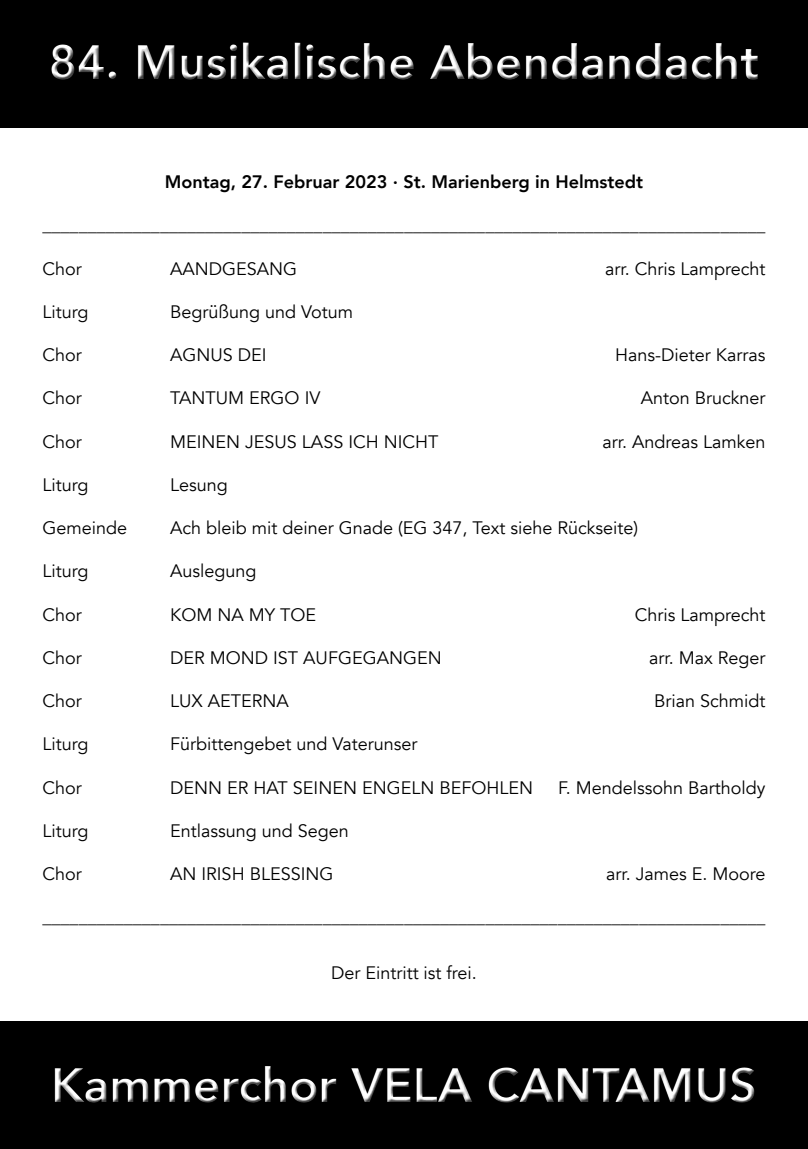
<style>
.page{position:relative;width:808px;height:1149px;background:#fff}
.page>*{position:absolute;margin:0;border:0;box-sizing:border-box;transform-origin:0 0}
.t1{font:800 48px "Avenir";color:#fff}
.t2{font:18px "Avenir";color:#000}
.t3{font:800 18px "Avenir";color:#000}
</style>
<div class="page">
<div style="left:0;top:0;width:808px;height:128px;background:#000"></div>
<div style="left:0;top:1020px;width:808px;height:128px;background:#000"></div>
<h1 class="t1" style="left:49px;top:25px;width:712px">84. Musikalische Abendandacht</h1>
<p class="t3" style="left:165px;top:168px;width:480px">Montag, 27. Februar 2023 · St. Marienberg in Helmstedt</p>
<p class="t2" style="left:43px;top:214px;width:724px">________________________________________________________________________________</p>
<p class="t2" style="left:43px;top:258px;width:41px">Chor</p>
<p class="t2" style="left:170px;top:258px;width:129px">AANDGESANG</p>
<p class="t2" style="left:605px;top:258px;width:162px">arr. Chris Lamprecht</p>
<p class="t2" style="left:43px;top:301px;width:47px">Liturg</p>
<p class="t2" style="left:170px;top:301px;width:185px">Begrüßung und Votum</p>
<p class="t2" style="left:43px;top:344px;width:41px">Chor</p>
<p class="t2" style="left:170px;top:344px;width:98px">AGNUS DEI</p>
<p class="t2" style="left:615px;top:344px;width:152px">Hans-Dieter Karras</p>
<p class="t2" style="left:43px;top:387px;width:41px">Chor</p>
<p class="t2" style="left:170px;top:387px;width:152px">TANTUM ERGO IV</p>
<p class="t2" style="left:641px;top:387px;width:126px">Anton Bruckner</p>
<p class="t2" style="left:43px;top:430px;width:41px">Chor</p>
<p class="t2" style="left:170px;top:430px;width:270px">MEINEN JESUS LASS ICH NICHT</p>
<p class="t2" style="left:602px;top:430px;width:165px">arr. Andreas Lamken</p>
<p class="t2" style="left:43px;top:474px;width:47px">Liturg</p>
<p class="t2" style="left:170px;top:474px;width:59px">Lesung</p>
<p class="t2" style="left:43px;top:517px;width:86px">Gemeinde</p>
<p class="t2" style="left:170px;top:517px;width:470px">Ach bleib mit deiner Gnade (EG 347, Text siehe Rückseite)</p>
<p class="t2" style="left:43px;top:560px;width:47px">Liturg</p>
<p class="t2" style="left:170px;top:560px;width:88px">Auslegung</p>
<p class="t2" style="left:43px;top:603px;width:41px">Chor</p>
<p class="t2" style="left:170px;top:603px;width:148px">KOM NA MY TOE</p>
<p class="t2" style="left:635px;top:603px;width:132px">Chris Lamprecht</p>
<p class="t2" style="left:43px;top:646px;width:41px">Chor</p>
<p class="t2" style="left:170px;top:646px;width:273px">DER MOND IST AUFGEGANGEN</p>
<p class="t2" style="left:649px;top:646px;width:118px">arr. Max Reger</p>
<p class="t2" style="left:43px;top:690px;width:41px">Chor</p>
<p class="t2" style="left:170px;top:690px;width:120px">LUX AETERNA</p>
<p class="t2" style="left:654px;top:690px;width:113px">Brian Schmidt</p>
<p class="t2" style="left:43px;top:733px;width:47px">Liturg</p>
<p class="t2" style="left:170px;top:733px;width:249px">Fürbittengebet und Vaterunser</p>
<p class="t2" style="left:43px;top:776px;width:41px">Chor</p>
<p class="t2" style="left:170px;top:776px;width:365px">DENN ER HAT SEINEN ENGELN BEFOHLEN</p>
<p class="t2" style="left:558px;top:776px;width:209px">F. Mendelssohn Bartholdy</p>
<p class="t2" style="left:43px;top:819px;width:47px">Liturg</p>
<p class="t2" style="left:170px;top:819px;width:180px">Entlassung und Segen</p>
<p class="t2" style="left:43px;top:862px;width:41px">Chor</p>
<p class="t2" style="left:170px;top:862px;width:165px">AN IRISH BLESSING</p>
<p class="t2" style="left:606px;top:862px;width:161px">arr. James E. Moore</p>
<p class="t2" style="left:43px;top:906px;width:724px">________________________________________________________________________________</p>
<p class="t2" style="left:331px;top:961px;width:147px">Der Eintritt ist frei.</p>
<h1 class="t1" style="left:51px;top:1047px;width:707px">Kammerchor VELA CANTAMUS</h1>
</div>
